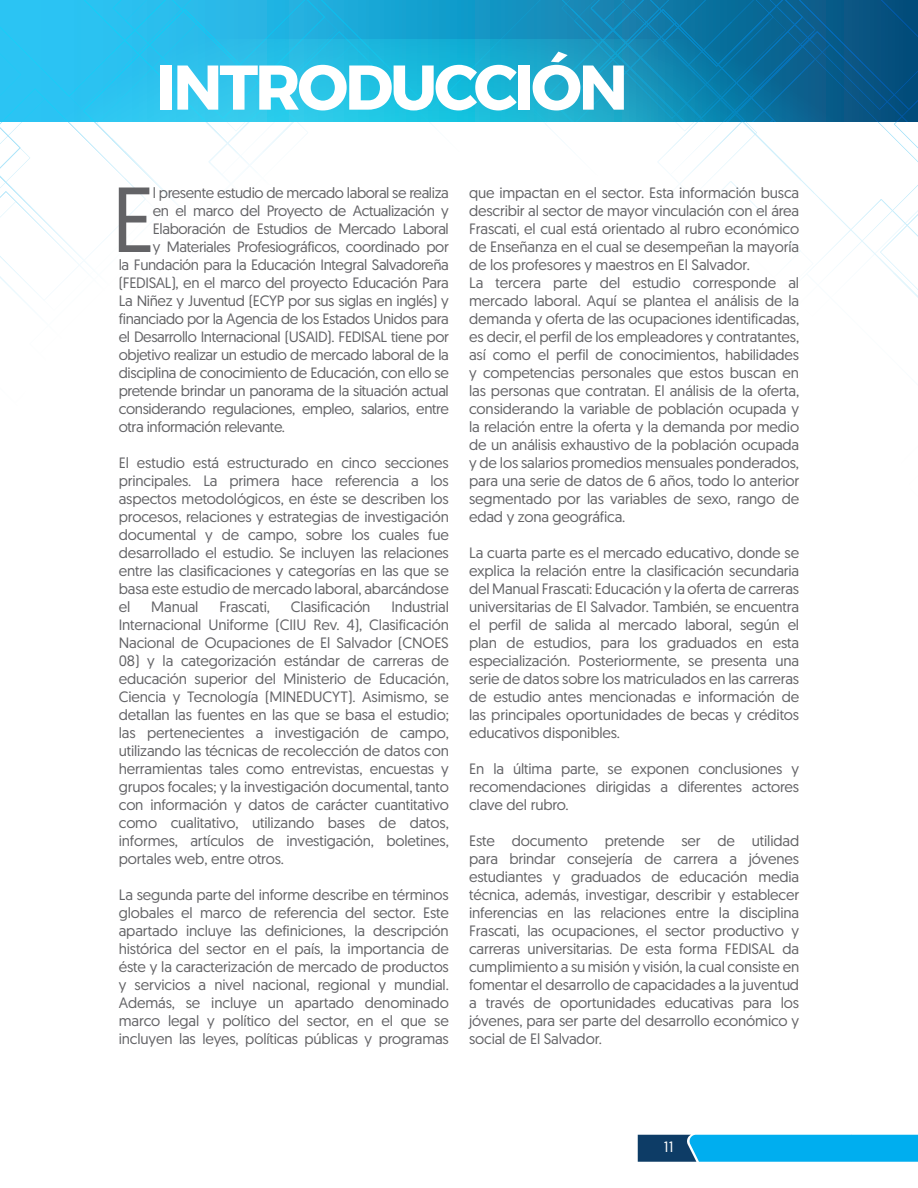
<style>
.page{position:relative;width:918px;height:1188px;background:#fff}
.page>*{position:absolute;margin:0;border:0;box-sizing:border-box;transform-origin:0 0}
.t1{font:92.1px "Geomanist";color:#636366}
.t2{font:700 63px "Montserrat";letter-spacing:-.05em;color:#fff}
.t3{font:15px/18px "Geomanist";letter-spacing:-.01em;color:#636366;text-align:justify}
.t4{font:15px "Geomanist";color:#fff}
</style>
<div class="page">
<svg style="left:638px;top:1135px;width:280px;height:27px;background:#079ad5"></svg>
<svg style="left:0;top:0;width:918px;height:122px;background:#1ba0cb"></svg>
<h2 class="t2" style="left:156px;top:37px;width:474px">INTRODUCCIÓN</h2>
<h1 class="t1" style="left:112px;top:160px;width:45px">E</h1>
<p class="t3" style="left:153px;top:183px;width:298px">l presente estudio de mercado laboral se realiza</p>
<p class="t3" style="left:153px;top:201px;width:297px">en el marco del Proyecto de Actualización y</p>
<p class="t3" style="left:153px;top:219px;width:297px">Elaboración de Estudios de Mercado Laboral</p>
<p class="t3" style="left:153px;top:237px;width:297px">y Materiales Profesiográficos, coordinado por</p>
<p class="t3" style="left:119px;top:255px;width:332px">la Fundación para la Educación Integral Salvadoreña</p>
<p class="t3" style="left:119px;top:273px;width:332px">(FEDISAL), en el marco del proyecto Educación Para</p>
<p class="t3" style="left:119px;top:291px;width:332px">La Niñez y Juventud (ECYP por sus siglas en inglés) y</p>
<p class="t3" style="left:119px;top:309px;width:332px">financiado por la Agencia de los Estados Unidos para</p>
<p class="t3" style="left:119px;top:327px;width:332px">el Desarrollo Internacional (USAID). FEDISAL tiene por</p>
<p class="t3" style="left:119px;top:345px;width:332px">objetivo realizar un estudio de mercado laboral de la</p>
<p class="t3" style="left:119px;top:363px;width:332px">disciplina de conocimiento de Educación, con ello se</p>
<p class="t3" style="left:119px;top:381px;width:332px">pretende brindar un panorama de la situación actual</p>
<p class="t3" style="left:119px;top:399px;width:332px">considerando regulaciones, empleo, salarios, entre</p>
<p class="t3" style="left:119px;top:417px;width:168px">otra información relevante.</p>
<p class="t3" style="left:119px;top:453px;width:332px">El estudio está estructurado en cinco secciones principales. La primera hace referencia a los aspectos metodológicos, en éste se describen los procesos, relaciones y estrategias de investigación documental y de campo, sobre los cuales fue desarrollado el estudio. Se incluyen las relaciones entre las clasificaciones y categorías en las que se basa este estudio de mercado laboral, abarcándose el</p>
<p class="t3" style="left:151px;top:597px;width:49px">Manual</p>
<p class="t3" style="left:219px;top:597px;width:52px">Frascati,</p>
<p class="t3" style="left:291px;top:597px;width:81px">Clasificación</p>
<p class="t3" style="left:119px;top:597px;width:332px;text-indent:273px">Industrial Internacional Uniforme (CIIU Rev. 4), Clasificación Nacional de Ocupaciones de El Salvador (CNOES</p>
<p class="t3" style="left:119px;top:651px;width:332px">08) y la categorización estándar de carreras de educación superior del Ministerio de Educación, Ciencia y Tecnología (MINEDUCYT). Asimismo, se detallan las fuentes en las que se basa el estudio; las pertenecientes a investigación de campo, utilizando las técnicas de recolección de datos con herramientas tales como entrevistas, encuestas y grupos focales; y la investigación documental, tanto con información y datos de carácter cuantitativo como cualitativo, utilizando bases de datos, informes, artículos de investigación, boletines, portales web, entre otros.</p>
<p class="t3" style="left:119px;top:885px;width:332px">La segunda parte del informe describe en términos globales el marco de referencia del sector. Este apartado incluye las definiciones, la descripción histórica del sector en el país, la importancia de éste y la caracterización de mercado de productos y servicios a nivel nacional, regional y mundial.<br>Además, se incluye un apartado denominado marco legal y político del sector, en el que se incluyen las leyes, políticas públicas y programas</p>
<p class="t3" style="left:469px;top:183px;width:332px;text-align:left">que impactan en el sector. Esta información busca describir al sector de mayor vinculación con el área Frascati, el cual está orientado al rubro económico de Enseñanza en el cual se desempeñan la mayoría de los profesores y maestros en El Salvador.<br>La tercera parte del estudio corresponde al mercado laboral. Aquí se plantea el análisis de la demanda y oferta de las ocupaciones identificadas, es decir, el perfil de los empleadores y contratantes, así como el perfil de conocimientos, habilidades y competencias personales que estos buscan en las personas que contratan. El análisis de la oferta, considerando la variable de población ocupada y la relación entre la oferta y la demanda por medio de un análisis exhaustivo de la población ocupada y de los salarios promedios mensuales ponderados, para una serie de datos de 6 años, todo lo anterior segmentado por las variables de sexo, rango de edad y zona geográfica.</p>
<p class="t3" style="left:469px;top:543px;width:332px">La cuarta parte es el mercado educativo, donde se explica la relación entre la clasificación secundaria del Manual Frascati: Educación y la oferta de carreras universitarias de El Salvador. También, se encuentra el perfil de salida al mercado laboral, según el plan de estudios, para los graduados en esta especialización. Posteriormente, se presenta una serie de datos sobre los matriculados en las carreras de estudio antes mencionadas e información de las principales oportunidades de becas y créditos educativos disponibles.</p>
<p class="t3" style="left:469px;top:759px;width:332px">En la última parte, se exponen conclusiones y recomendaciones dirigidas a diferentes actores clave del rubro.</p>
<p class="t3" style="left:469px;top:831px;width:332px">Este documento pretende ser de utilidad para brindar consejería de carrera a jóvenes estudiantes y graduados de educación media técnica, además, investigar, describir y establecer inferencias en las relaciones entre la disciplina Frascati, las ocupaciones, el sector productivo y carreras universitarias. De esta forma FEDISAL da cumplimiento a su misión y visión, la cual consiste en fomentar el desarrollo de capacidades a la juventud a través de oportunidades educativas para los jóvenes, para ser parte del desarrollo económico y social de El Salvador.</p>
<p class="t4" style="left:664px;top:1137px;width:11px">11</p>
</div>
